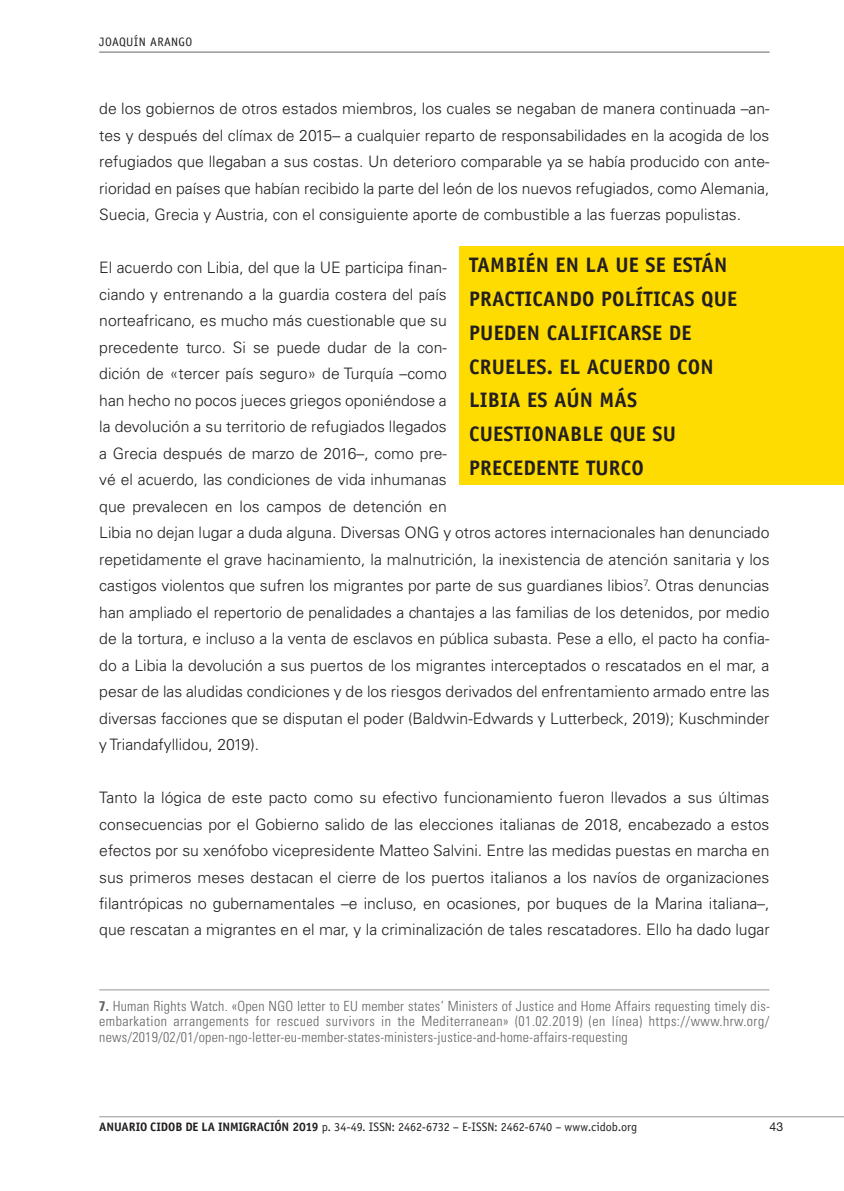
<style>
.page{position:relative;width:844px;height:1191px;background:#fff}
.page>*{position:absolute;margin:0;border:0;box-sizing:border-box;transform-origin:0 0}
.t1{font:700 21px/33.9px "Officina Sans Std";letter-spacing:.01em;color:#231f20}
.t2{font:300 15.75px/26.4px "Univers";color:#231f20;text-align:justify}
.t3{font:300 condensed 14px/15.8px "Univers";letter-spacing:.015em;color:#636366;text-align:justify}
.t4{font:12.25px "Officina Sans Std";color:#231f20}
.t5{font:12.25px "Officina Sans Std";letter-spacing:.03em;color:#231f20}
.t6{font:12.25px "Helvetica Neue LT Std";color:#231f20}
.s1{font-weight:700}
</style>
<div class="page">
<hr style="left:99px;top:52px;width:670px;height:1px;background:#939598">
<hr style="left:99px;top:1116px;width:744px;height:1px;background:#939598">
<hr style="left:99px;top:989px;width:670px;height:1px;background:#939598">
<div style="left:459px;top:247px;width:384px;height:238px;background:#ffdc01"></div>
<p class="t5" style="left:99px;top:35px;width:95px">JOAQUÍN ARANGO</p>
<p class="t2" style="left:99px;top:95px;width:671px">de los gobiernos de otros estados miembros, los cuales se negaban de manera continuada –an&shy;tes y después del clímax de 2015– a cualquier reparto de responsabilidades en la acogida de los refugiados que llegaban a sus costas. Un deterioro comparable ya se había producido con ante&shy;rioridad en países que habían recibido la parte del león de los nuevos refugiados, como Alemania, Suecia, Grecia y Austria, con el consiguiente aporte de combustible a las fuerzas populistas.</p>
<p class="t2" style="left:99px;top:254px;width:671px;text-align:left">El acuerdo con Libia, del que la UE participa finan-<br>ciando y entrenando a la guardia costera del país<br>norteafricano, es mucho más cuestionable que su<br>precedente turco. Si se puede dudar de la con-<br>dición de «tercer país seguro» de Turquía –como<br>han hecho no pocos jueces griegos oponiéndose a<br>la devolución a su territorio de refugiados llegados<br>a Grecia después de marzo de 2016–, como pre-<br>vé el acuerdo, las condiciones de vida inhumanas<br>que prevalecen en los campos de detención en<br>Libia no dejan lugar a duda alguna. Diversas ONG y otros actores internacionales han denunciado repetidamente el grave hacinamiento, la malnutrición, la inexistencia de atención sanitaria y los castigos violentos que sufren los migrantes por parte de sus guardianes libios<sup>7</sup>. Otras denuncias han ampliado el repertorio de penalidades a chantajes a las familias de los detenidos, por medio de la tortura, e incluso a la venta de esclavos en pública subasta. Pese a ello, el pacto ha confia&shy;do a Libia la devolución a sus puertos de los migrantes interceptados o rescatados en el mar, a pesar de las aludidas condiciones y de los riesgos derivados del enfrentamiento armado entre las diversas facciones que se disputan el poder (Baldwin-Edwards y Lutterbeck, 2019); Kuschminder y Triandafyllidou, 2019).</p>
<p class="t2" style="left:99px;top:784px;width:671px">Tanto la lógica de este pacto como su efectivo funcionamiento fueron llevados a sus últimas consecuencias por el Gobierno salido de las elecciones italianas de 2018, encabezado a estos efectos por su xenófobo vicepresidente Matteo Salvini. Entre las medidas puestas en marcha en sus primeros meses destacan el cierre de los puertos italianos a los navíos de organizaciones filantrópicas no gubernamentales –e incluso, en ocasiones, por buques de la Marina italiana–, que rescatan a migrantes en el mar, y la criminalización de tales rescatadores. Ello ha dado lugar</p>
<h1 class="t1" style="left:469px;top:247px;width:269px">TAMBIÉN EN LA UE SE ESTÁN<br>PRACTICANDO POLÍTICAS QUE<br>PUEDEN CALIFICARSE DE<br>CRUELES. EL ACUERDO CON<br>LIBIA ES AÚN MÁS<br>CUESTIONABLE QUE SU<br>PRECEDENTE TURCO</h1>
<p class="t3" style="left:99px;top:997px;width:672px"><span class="s1">7.</span> Human Rights Watch. «Open NGO letter to EU member states’ Ministers of Justice and Home Affairs requesting timely dis&shy;embarkation arrangements for rescued survivors in the Mediterranean» (01.02.2019) (en línea) https://www.hrw.org/ news/2019/02/01/open-ngo-letter-eu-member-states-ministers-justice-and-home-affairs-requesting</p>
<p class="t4" style="left:99px;top:1119px;width:539px"><span class="s1">ANUARIO CIDOB DE LA INMIGRACIÓN 2019</span> p. 34-49. ISSN: 2462-6732 – E-ISSN: 2462-6740 – www.cidob.org</p>
<p class="t6" style="left:769px;top:1119px;width:15px">43</p>
</div>
